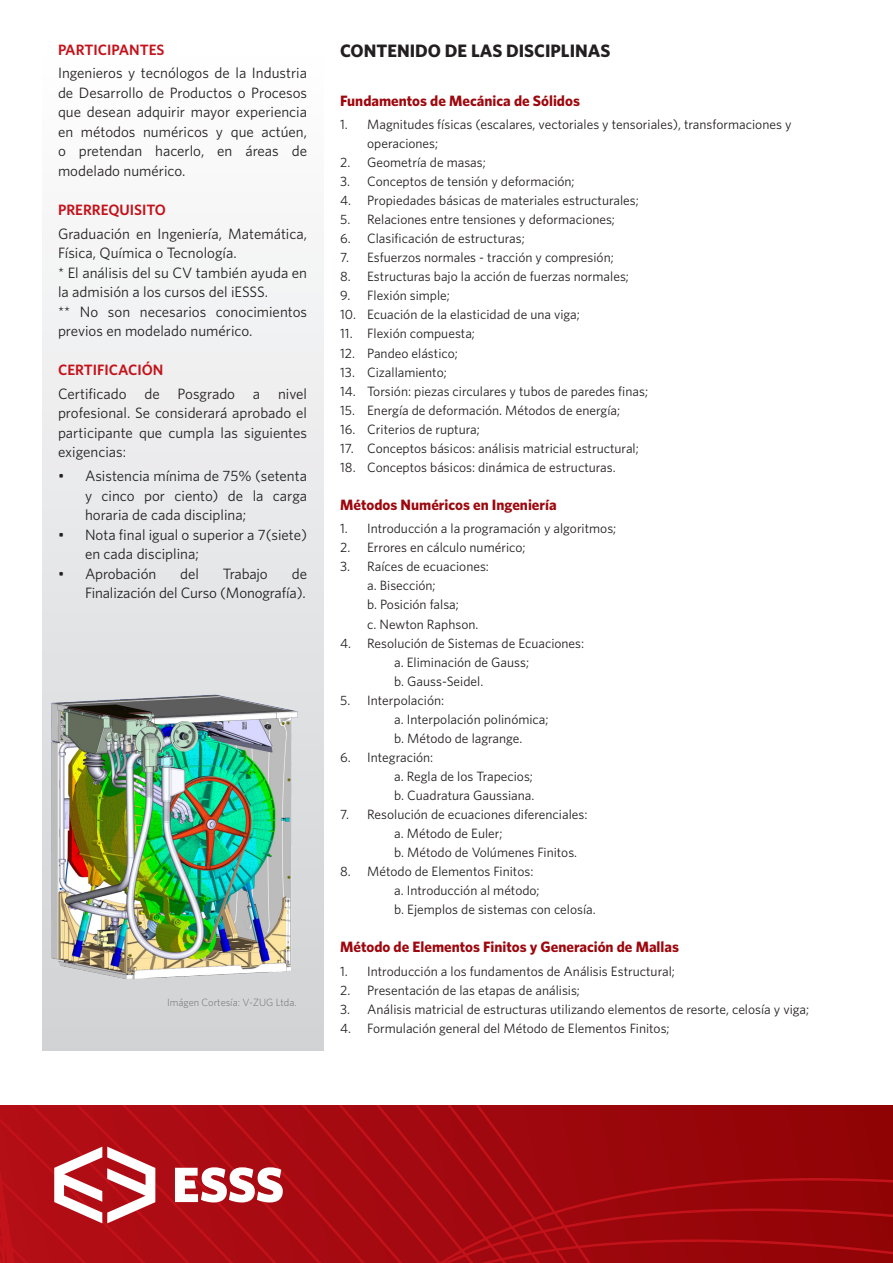
<style>
.page{position:relative;width:893px;height:1263px;background:#fff}
.page>*{position:absolute;margin:0;border:0;box-sizing:border-box;transform-origin:0 0}
.t1{font:700 18px "Whitney";color:#231f20}
.t2{font:15px/19.5px "Whitney";color:#231f20}
.t3{font:700 15px "Whitney";color:#9d070d}
.t4{font:600 15px "Whitney";color:#c4121a}
.t5{font:13.5px/19px "Whitney";color:#231f20}
.t6{font:300 10.5px "Whitney";color:#6c6d70}
</style>
<div class="page">
<svg style="left:0;top:1106px;width:893px;height:157px;background:#a3080e"></svg>
<div style="left:43px;top:43px;width:280px;height:1007px;background:linear-gradient(to bottom,#fefefe,#d0d2d4)"></div>
<svg style="left:54px;top:1146px;width:101px;height:77px"></svg>
<svg style="left:175px;top:1167px;width:108px;height:35px"></svg>
<img style="left:43px;top:690px;width:267px;height:298px">
<p class="t4" style="left:58px;top:39px;width:108px">PARTICIPANTES</p>
<p class="t1" style="left:340px;top:39px;width:272px">CONTENIDO DE LAS DISCIPLINAS</p>
<p class="t2" style="left:58px;top:63px;width:251px;text-align:justify">Ingenieros y tecnólogos de la Industria de Desarrollo de Productos o Procesos que desean adquirir mayor experiencia en métodos numéricos y que actúen, o pretendan hacerlo, en áreas de modelado numérico.</p>
<p class="t4" style="left:58px;top:200px;width:110px">PRERREQUISITO</p>
<p class="t2" style="left:58px;top:223px;width:251px">Graduación en Ingeniería, Matemática,<br>Física, Química o Tecnología.</p>
<p class="t2" style="left:58px;top:262px;width:251px">* El análisis del su CV también ayuda en la admisión a los cursos del iESSS.</p>
<p class="t2" style="left:58px;top:301px;width:251px">** No son necesarios conocimientos previos en modelado numérico.</p>
<p class="t4" style="left:58px;top:360px;width:107px">CERTIFICACIÓN</p>
<p class="t2" style="left:58px;top:383px;width:251px;text-align:justify">Certificado de Posgrado a nivel profesional. Se considerará aprobado el participante que cumpla las siguientes exigencias:</p>
<p class="t2" style="left:85px;top:466px;width:224px;text-align:justify;text-indent:-27px">• Asistencia mínima de 75% (setenta y cinco por ciento) de la carga horaria de cada disciplina;</p>
<p class="t2" style="left:85px;top:524px;width:224px;text-indent:-27px">• Nota final igual o superior a 7(siete) en cada disciplina;</p>
<p class="t2" style="left:58px;top:563px;width:100px">• Aprobación</p>
<p class="t2" style="left:180px;top:563px;width:20px">del</p>
<p class="t2" style="left:223px;top:563px;width:46px">Trabajo</p>
<p class="t3" style="left:340px;top:90px;width:241px">Fundamentos de Mecánica de Sólidos</p>
<p class="t5" style="left:367px;top:114px;width:426px;text-indent:-27px">1. Magnitudes físicas (escalares, vectoriales y tensoriales), transformaciones y operaciones;</p>
<p class="t5" style="left:340px;top:152px;width:147px">2. Geometría de masas;</p>
<p class="t5" style="left:340px;top:171px;width:236px">3. Conceptos de tensión y deformación;</p>
<p class="t5" style="left:340px;top:191px;width:300px">4. Propiedades básicas de materiales estructurales;</p>
<p class="t5" style="left:340px;top:210px;width:276px">5. Relaciones entre tensiones y deformaciones;</p>
<p class="t5" style="left:340px;top:229px;width:186px">6. Clasificación de estructuras;</p>
<p class="t5" style="left:340px;top:248px;width:275px">7. Esfuerzos normales - tracción y compresión;</p>
<p class="t5" style="left:340px;top:267px;width:290px">8. Estructuras bajo la acción de fuerzas normales;</p>
<p class="t5" style="left:340px;top:286px;width:111px">9. Flexión simple;</p>
<p class="t5" style="left:340px;top:305px;width:241px">10. Ecuación de la elasticidad de una viga;</p>
<p class="t5" style="left:340px;top:324px;width:136px">11. Flexión compuesta;</p>
<p class="t5" style="left:340px;top:343px;width:119px">12. Pandeo elástico;</p>
<p class="t5" style="left:340px;top:362px;width:108px">13. Cizallamiento;</p>
<p class="t5" style="left:340px;top:381px;width:309px">14. Torsión: piezas circulares y tubos de paredes finas;</p>
<p class="t5" style="left:340px;top:400px;width:281px">15. Energía de deformación. Métodos de energía;</p>
<p class="t5" style="left:340px;top:419px;width:141px">16. Criterios de ruptura;</p>
<p class="t5" style="left:340px;top:438px;width:300px">17. Conceptos básicos: análisis matricial estructural;</p>
<p class="t5" style="left:340px;top:457px;width:277px">18. Conceptos básicos: dinámica de estructuras.</p>
<p class="t3" style="left:340px;top:495px;width:218px">Métodos Numéricos en Ingeniería</p>
<p class="t5" style="left:340px;top:519px;width:278px">1. Introducción a la programación y algoritmos;</p>
<p class="t5" style="left:340px;top:538px;width:187px">2. Errores en cálculo numérico;</p>
<p class="t5" style="left:367px;top:557px;width:123px;text-indent:-27px">3. Raíces de ecuaciones: a. Bisección;<br>b. Posición falsa;<br>c. Newton Raphson.</p>
<p class="t5" style="left:340px;top:633px;width:246px">4. Resolución de Sistemas de Ecuaciones:</p>
<p class="t5" style="left:394px;top:652px;width:136px">a. Eliminación de Gauss;</p>
<p class="t5" style="left:394px;top:671px;width:91px">b. Gauss-Seidel.</p>
<p class="t5" style="left:340px;top:690px;width:105px">5. Interpolación:</p>
<p class="t5" style="left:394px;top:709px;width:156px">a. Interpolación polinómica;</p>
<p class="t5" style="left:394px;top:728px;width:130px">b. Método de lagrange.</p>
<p class="t5" style="left:394px;top:747px;width:142px;text-indent:-54px">6. Integración:<br>a. Regla de los Trapecios; b. Cuadratura Gaussiana.</p>
<p class="t5" style="left:340px;top:804px;width:249px">7. Resolución de ecuaciones diferenciales:</p>
<p class="t5" style="left:394px;top:823px;width:110px">a. Método de Euler;</p>
<p class="t5" style="left:394px;top:842px;width:185px">b. Método de Volúmenes Finitos.</p>
<p class="t5" style="left:394px;top:862px;width:203px;text-indent:-54px">8. Método de Elementos Finitos:<br>a. Introducción al método;<br>b. Ejemplos de sistemas con celosía.</p>
<p class="t3" style="left:340px;top:937px;width:340px">Método de Elementos Finitos y Generación de Mallas</p>
<p class="t5" style="left:340px;top:961px;width:336px">1. Introducción a los fundamentos de Análisis Estructural;</p>
<p class="t5" style="left:340px;top:980px;width:241px">2. Presentación de las etapas de análisis;</p>
<p class="t5" style="left:340px;top:999px;width:471px">3. Análisis matricial de estructuras utilizando elementos de resorte, celosía y viga;</p>
<p class="t5" style="left:340px;top:1018px;width:331px">4. Formulación general del Método de Elementos Finitos;</p>
<p class="t2" style="left:85px;top:563px;width:224px;text-align:right">de<br>Finalización del Curso (Monografía).</p>
<p class="t6" style="left:167px;top:995px;width:131px">Imágen Cortesía: V-ZUG Ltda.</p>
</div>
